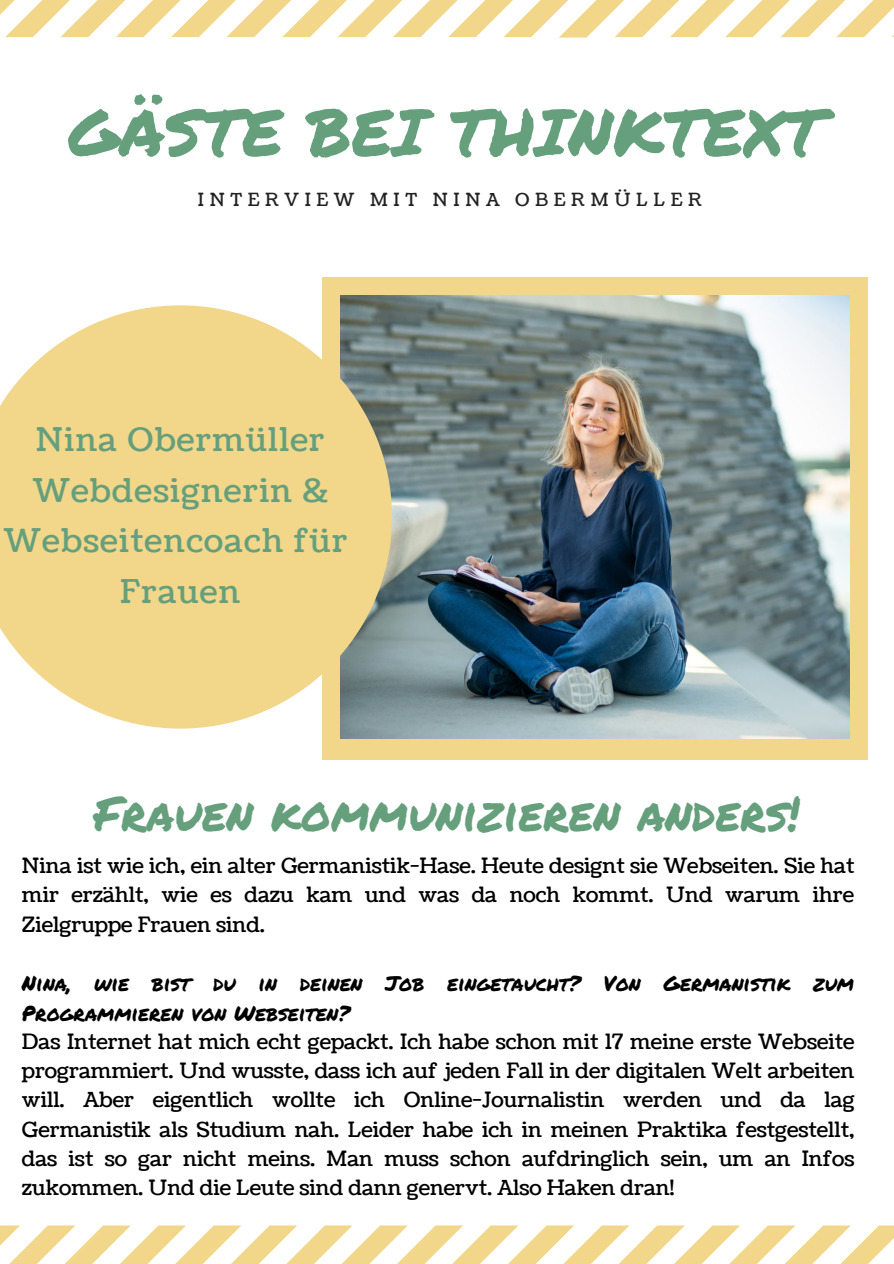
<style>
.page{position:relative;width:894px;height:1264px;background:#fff}
.page>*{position:absolute;margin:0;border:0;box-sizing:border-box;transform-origin:0 0}
.t1{font:65.1px "Permanent Marker";color:#659f7c}
.t2{font:47.25px "Permanent Marker";color:#659f7c}
.t3{font:32.55px/50.7px "Coustard";letter-spacing:.04em;color:#659f7c;text-align:center}
.t4{font:21px/29.2px "Coustard";color:#000;text-align:justify}
.t5{font:21px/29.2px "Permanent Marker";color:#000}
.t6{font:18px "Coustard";letter-spacing:.31em;color:#222}
</style>
<div class="page">
<div style="left:322px;top:277px;width:545px;height:482px;background:#f2d68a"></div>
<img style="left:340px;top:295px;width:509px;height:444px">
<svg style="left:0;top:305px;width:392px;height:423px;fill:#f2d68a"></svg>
<svg style="left:0;top:0;width:893px;height:38px"></svg>
<svg style="left:0;top:1225px;width:893px;height:38px"></svg>
<p class="t1" style="left:68px;top:84px;width:757px">GÄSTE BEI THINKTEXT</p>
<p class="t6" style="left:198px;top:188px;width:505px">INTERVIEW MIT NINA OBERMÜLLER</p>
<p class="t3" style="left:4px;top:415px;width:345px">Nina Obermüller<br>Webdesignerin &amp;<br>Webseitencoach für</p>
<p class="t3" style="left:120px;top:567px;width:121px">Frauen</p>
<p class="t2" style="left:94px;top:778px;width:707px">Frauen kommunizieren anders!</p>
<p class="t4" style="left:22px;top:851px;width:833px">Nina ist wie ich, ein alter Germanistik-Hase. Heute designt sie Webseiten. Sie hat mir erzählt, wie es dazu kam und was da noch kommt. Und warum ihre Zielgruppe Frauen sind.</p>
<p class="t5" style="left:22px;top:968px;width:833px">Nina, wie bist du in deinen Job eingetaucht? Von Germanistik zum<br>Programmieren von Webseiten?</p>
<p class="t4" style="left:22px;top:1027px;width:834px">Das Internet hat mich echt gepackt. Ich habe schon mit 17 meine erste Webseite programmiert. Und wusste, dass ich auf jeden Fall in der digitalen Welt arbeiten will. Aber eigentlich wollte ich Online-Journalistin werden und da lag Germanistik als Studium nah. Leider habe ich in meinen Praktika festgestellt, das ist so gar nicht meins. Man muss schon aufdringlich sein, um an Infos zukommen. Und die Leute sind dann genervt. Also Haken dran!</p>
</div>
